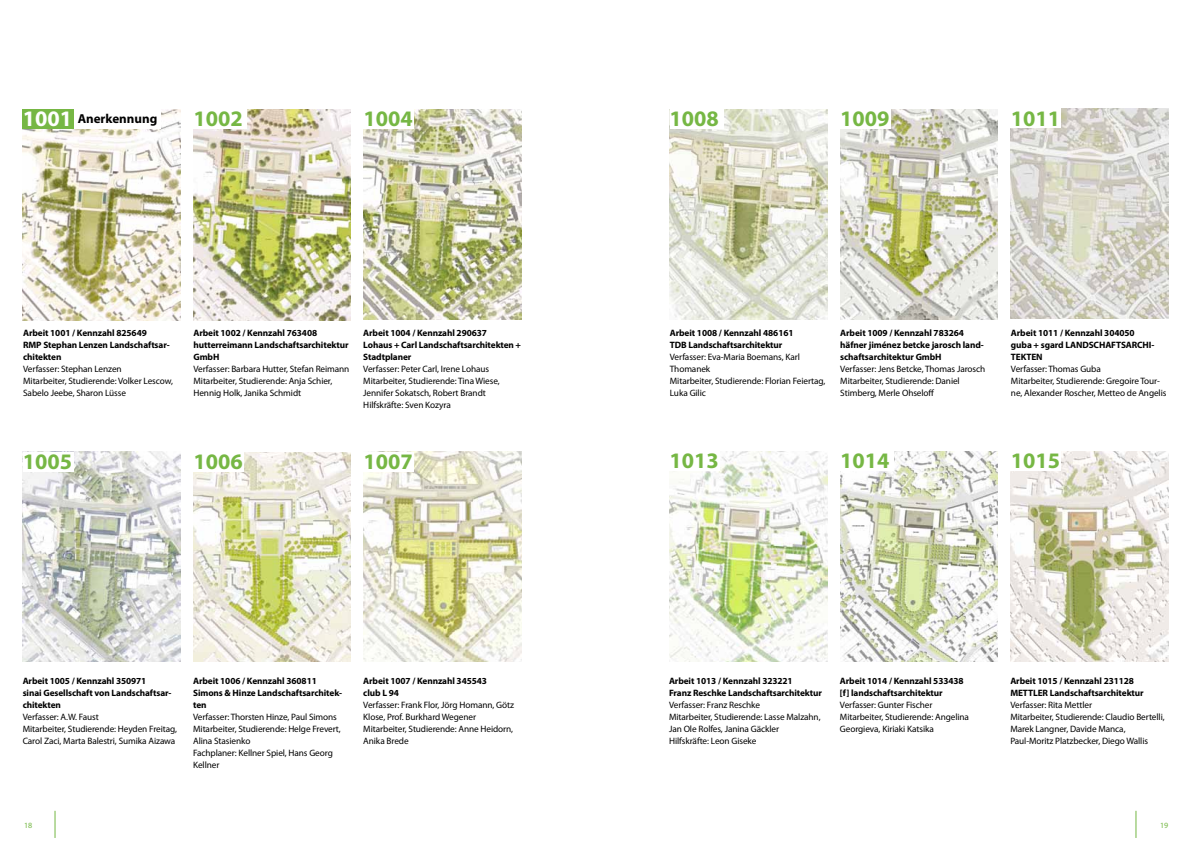
<style>
.page{position:relative;width:1191px;height:842px;background:#fff}
.page>*{position:absolute;margin:0;border:0;box-sizing:border-box;transform-origin:0 0}
.t1{font:700 22.2px "Myriad Pro";color:#76b744}
.t2{font:700 13px "Myriad Pro";color:#000}
.t3{font:9.3px/12px "Myriad Pro";letter-spacing:-.01em;color:#000}
.t4{font:700 9.3px/12px "Myriad Pro";letter-spacing:-.01em;color:#000}
.t5{font:8px "Myriad Pro";color:#74b743}
.s1{font-size:22.2px;color:#fff}
</style>
<div class="page">
<svg style="left:55px;top:811px;width:1px;height:27px"></svg>
<svg style="left:1135px;top:811px;width:1px;height:27px"></svg>
<img style="left:840px;top:109px;width:157px;height:210px">
<img style="left:193px;top:452px;width:158px;height:210px">
<img style="left:363px;top:109px;width:158px;height:210px">
<img style="left:23px;top:452px;width:157px;height:210px">
<div style="left:23px;top:452px;width:50px;height:19px;background:#fff"></div>
<div style="left:363px;top:109px;width:51px;height:19px;background:#fff"></div>
<div style="left:193px;top:452px;width:51px;height:19px;background:#fff"></div>
<img style="left:669px;top:109px;width:158px;height:210px">
<img style="left:363px;top:452px;width:158px;height:210px">
<div style="left:364px;top:452px;width:50px;height:19px;background:#fff"></div>
<div style="left:840px;top:109px;width:50px;height:19px;background:#fff"></div>
<div style="left:669px;top:109px;width:54px;height:19px;background:#fff"></div>
<img style="left:1010px;top:452px;width:158px;height:210px">
<img style="left:840px;top:452px;width:157px;height:210px">
<img style="left:669px;top:452px;width:158px;height:210px">
<div style="left:669px;top:452px;width:51px;height:19px;background:#fff"></div>
<div style="left:1010px;top:452px;width:51px;height:19px;background:#fff"></div>
<div style="left:840px;top:452px;width:54px;height:19px;background:#fff"></div>
<img style="left:1010px;top:109px;width:158px;height:210px">
<div style="left:1010px;top:109px;width:51px;height:19px;background:#fff"></div>
<img style="left:193px;top:109px;width:158px;height:211px">
<div style="left:193px;top:109px;width:54px;height:20px;background:#fff"></div>
<img style="left:23px;top:109px;width:157px;height:211px">
<div style="left:74px;top:108px;width:87px;height:21px;background:#fff"></div>
<div style="left:23px;top:109px;width:51px;height:20px;background:#76b744"></div>
<h2 class="t2" style="left:23px;top:111px;width:136px"><span class="s1">1001</span> Anerkennung</h2>
<h1 class="t1" style="left:193px;top:104px;width:51px">1002</h1>
<h1 class="t1" style="left:363px;top:104px;width:51px">1004</h1>
<p class="t4" style="left:23px;top:327px;width:148px">Arbeit 1001 / Kennzahl 825649<br>RMP Stephan Lenzen Landschaftsar&shy;chitekten</p>
<p class="t3" style="left:23px;top:363px;width:151px">Verfasser: Stephan Lenzen<br>Mitarbeiter, Studierende: Volker Lescow,<br>Sabelo Jeebe, Sharon Lüsse</p>
<h1 class="t1" style="left:23px;top:447px;width:51px">1005</h1>
<p class="t4" style="left:193px;top:327px;width:157px">Arbeit 1002 / Kennzahl 763408 hutterreimann Landschaftsarchitektur<br>GmbH</p>
<p class="t3" style="left:193px;top:363px;width:157px">Verfasser: Barbara Hutter, Stefan Reimann<br>Mitarbeiter, Studierende: Anja Schier,<br>Hennig Holk, Janika Schmidt</p>
<p class="t4" style="left:363px;top:327px;width:159px">Arbeit 1004 / Kennzahl 290637<br>Lohaus + Carl Landschaftsarchitekten +<br>Stadtplaner</p>
<p class="t3" style="left:363px;top:363px;width:138px">Verfasser: Peter Carl, Irene Lohaus Mitarbeiter, Studierende: Tina Wiese, Jennifer Sokatsch, Robert Brandt Hilfskräfte: Sven Kozyra</p>
<h1 class="t1" style="left:193px;top:447px;width:51px">1006</h1>
<h1 class="t1" style="left:364px;top:447px;width:51px">1007</h1>
<p class="t4" style="left:23px;top:674px;width:150px">Arbeit 1005 / Kennzahl 350971<br>sinai Gesellschaft von Landschaftsar&shy;chitekten</p>
<p class="t3" style="left:23px;top:711px;width:156px">Verfasser: A.W. Faust<br>Mitarbeiter, Studierende: Heyden Freitag,<br>Carol Zaci, Marta Balestri, Sumika Aizawa</p>
<p class="t4" style="left:193px;top:674px;width:151px">Arbeit 1006 / Kennzahl 360811<br>Simons &amp; Hinze Landschaftsarchitek&shy;ten</p>
<p class="t3" style="left:193px;top:711px;width:149px">Verfasser: Thorsten Hinze, Paul Simons<br>Mitarbeiter, Studierende: Helge Frevert,<br>Alina Stasienko<br>Fachplaner: Kellner Spiel, Hans Georg<br>Kellner</p>
<p class="t4" style="left:363px;top:675px;width:125px">Arbeit 1007 / Kennzahl 345543 club L 94</p>
<p class="t3" style="left:363px;top:699px;width:152px">Verfasser: Frank Flor, Jörg Homann, Götz<br>Klose, Prof. Burkhard Wegener<br>Mitarbeiter, Studierende: Anne Heidorn,<br>Anika Brede</p>
<h1 class="t1" style="left:669px;top:104px;width:51px">1008</h1>
<h1 class="t1" style="left:840px;top:104px;width:51px">1009</h1>
<h1 class="t1" style="left:1010px;top:104px;width:51px">1011</h1>
<p class="t4" style="left:670px;top:327px;width:125px">Arbeit 1008 / Kennzahl 486161<br>TDB Landschaftsarchitektur</p>
<p class="t3" style="left:670px;top:351px;width:157px">Verfasser: Eva-Maria Boemans, Karl<br>Thomanek<br>Mitarbeiter, Studierende: Florian Feiertag,<br>Luka Gilic</p>
<p class="t4" style="left:840px;top:327px;width:145px">Arbeit 1009 / Kennzahl 783264 häfner jiménez betcke jarosch land&shy;schaftsarchitektur GmbH</p>
<p class="t3" style="left:840px;top:363px;width:146px">Verfasser: Jens Betcke, Thomas Jarosch<br>Mitarbeiter, Studierende: Daniel<br>Stimberg, Merle Ohseloff</p>
<p class="t4" style="left:1011px;top:327px;width:145px">Arbeit 1011 / Kennzahl 304050 guba + sgard LANDSCHAFTSARCHI-<br>TEKTEN</p>
<p class="t3" style="left:1011px;top:363px;width:157px">Verfasser: Thomas Guba<br>Mitarbeiter, Studierende: Gregoire Tour&shy;ne, Alexander Roscher, Metteo de Angelis</p>
<h1 class="t1" style="left:669px;top:446px;width:51px">1013</h1>
<h1 class="t1" style="left:840px;top:446px;width:51px">1014</h1>
<h1 class="t1" style="left:1010px;top:446px;width:51px">1015</h1>
<p class="t4" style="left:669px;top:675px;width:154px">Arbeit 1013 / Kennzahl 323221<br>Franz Reschke Landschaftsarchitektur</p>
<p class="t3" style="left:669px;top:699px;width:153px">Verfasser: Franz Reschke<br>Mitarbeiter, Studierende: Lasse Malzahn,<br>Jan Ole Rolfes, Janina Gäckler<br>Hilfskräfte: Leon Giseke</p>
<p class="t4" style="left:840px;top:675px;width:125px">Arbeit 1014 / Kennzahl 533438 [f] landschaftsarchitektur</p>
<p class="t3" style="left:840px;top:699px;width:131px">Verfasser: Gunter Fischer<br>Mitarbeiter, Studierende: Angelina<br>Georgieva, Kiriaki Katsika</p>
<p class="t4" style="left:1010px;top:675px;width:135px">Arbeit 1015 / Kennzahl 231128<br>METTLER Landschaftsarchitektur</p>
<p class="t3" style="left:1010px;top:699px;width:156px">Verfasser: Rita Mettler<br>Mitarbeiter, Studierende: Claudio Bertelli, Marek Langner, Davide Manca, Paul-Moritz Platzbecker, Diego Wallis</p>
<p class="t5" style="left:24px;top:820px;width:10px">18</p>
<p class="t5" style="left:1160px;top:820px;width:10px">19</p>
</div>
